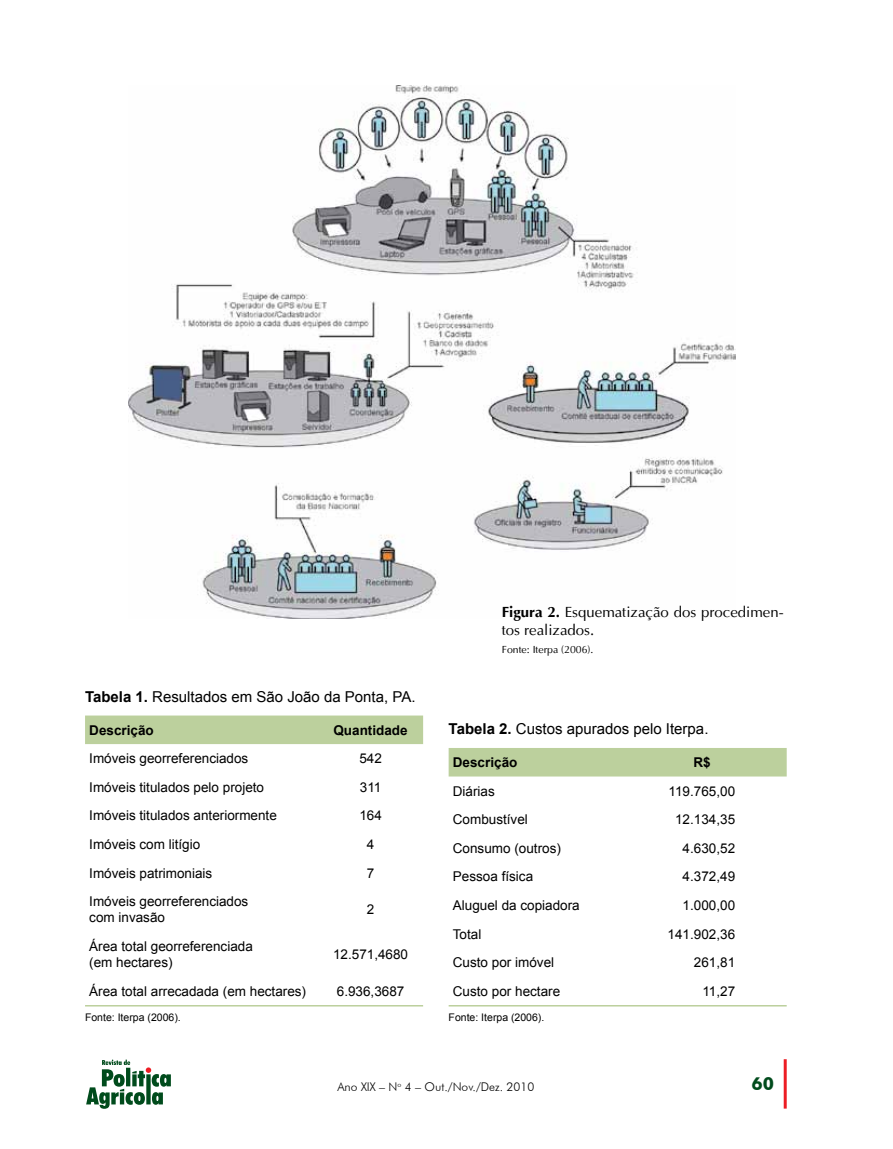
<style>
.page{position:relative;width:893px;height:1149px;background:#fff}
.page>*{position:absolute;margin:0;border:0;box-sizing:border-box;transform-origin:0 0}
.t1{font:700 18px "Futura BT";color:#004b1c}
.t2{font:15px "Arial";color:#000}
.t3{font:15px/18px "Ottawa Plain";color:#000}
.t4{font:13.5px/16.2px "Arial";color:#000}
.t5{font:700 13.5px "Arial";color:#000}
.t6{font:300 12px "Futura BT";color:#000}
.t7{font:10.5px "Arial";color:#000}
.t8{font:10.5px "Ottawa Plain";color:#000}
.s1{font-family:"Ottawa";font-weight:700}
.s2{font-weight:700}
</style>
<div class="page">
<hr style="left:784px;top:1058px;width:3px;height:50px;background:#ed1d24">
<svg style="left:86px;top:1059px;width:85px;height:49px"></svg>
<img style="left:128px;top:85px;width:608px;height:533px">
<div style="left:85px;top:715px;width:338px;height:28px;background:#bcd09d"></div>
<div style="left:449px;top:748px;width:338px;height:28px;background:#bcd09d"></div>
<hr style="left:85px;top:1004px;width:338px;height:2px;background:#bcd09d">
<hr style="left:449px;top:1004px;width:338px;height:2px;background:#bcd09d">
<p class="t3" style="left:502px;top:603px;width:283px"><span class="s1">Figura 2.</span> Esquematização dos procedimen&shy;tos realizados.</p>
<p class="t8" style="left:502px;top:643px;width:93px">Fonte: Iterpa (2006).</p>
<p class="t2" style="left:85px;top:686px;width:332px"><span class="s2">Tabela 1.</span> Resultados em São João da Ponta, PA.</p>
<p class="t5" style="left:89px;top:720px;width:66px">Descrição</p>
<p class="t5" style="left:333px;top:720px;width:76px">Quantidade</p>
<p class="t2" style="left:449px;top:719px;width:261px"><span class="s2">Tabela 2.</span> Custos apurados pelo Iterpa.</p>
<p class="t4" style="left:89px;top:750px;width:161px">Imóveis georreferenciados</p>
<p class="t4" style="left:359px;top:750px;width:24px">542</p>
<p class="t4" style="left:89px;top:778px;width:176px">Imóveis titulados pelo projeto</p>
<p class="t4" style="left:360px;top:778px;width:23px">311</p>
<p class="t4" style="left:89px;top:807px;width:189px">Imóveis titulados anteriormente</p>
<p class="t4" style="left:359px;top:807px;width:24px">164</p>
<p class="t4" style="left:89px;top:836px;width:113px">Imóveis com litígio</p>
<p class="t4" style="left:367px;top:836px;width:9px">4</p>
<p class="t4" style="left:89px;top:864px;width:125px">Imóveis patrimoniais</p>
<p class="t4" style="left:367px;top:864px;width:9px">7</p>
<p class="t4" style="left:89px;top:893px;width:161px">Imóveis georreferenciados com invasão</p>
<p class="t4" style="left:367px;top:901px;width:9px">2</p>
<p class="t4" style="left:89px;top:937px;width:165px">Área total georreferenciada (em hectares)</p>
<p class="t4" style="left:333px;top:945px;width:77px">12.571,4680</p>
<p class="t4" style="left:89px;top:982px;width:218px">Área total arrecadada (em hectares)</p>
<p class="t4" style="left:337px;top:982px;width:69px">6.936,3687</p>
<p class="t5" style="left:453px;top:753px;width:66px">Descrição</p>
<p class="t5" style="left:694px;top:753px;width:19px">R$</p>
<p class="t4" style="left:453px;top:782px;width:43px">Diárias</p>
<p class="t4" style="left:669px;top:782px;width:68px">119.765,00</p>
<p class="t4" style="left:453px;top:811px;width:77px">Combustível</p>
<p class="t4" style="left:675px;top:811px;width:62px">12.134,35</p>
<p class="t4" style="left:453px;top:839px;width:110px">Consumo (outros)</p>
<p class="t4" style="left:683px;top:839px;width:54px">4.630,52</p>
<p class="t4" style="left:453px;top:868px;width:82px">Pessoa física</p>
<p class="t4" style="left:683px;top:868px;width:54px">4.372,49</p>
<p class="t4" style="left:453px;top:897px;width:128px">Aluguel da copiadora</p>
<p class="t4" style="left:683px;top:897px;width:54px">1.000,00</p>
<p class="t4" style="left:453px;top:925px;width:30px">Total</p>
<p class="t4" style="left:668px;top:925px;width:69px">141.902,36</p>
<p class="t4" style="left:453px;top:954px;width:103px">Custo por imóvel</p>
<p class="t4" style="left:694px;top:954px;width:43px">261,81</p>
<p class="t4" style="left:453px;top:982px;width:109px">Custo por hectare</p>
<p class="t4" style="left:702px;top:982px;width:34px">11,27</p>
<p class="t7" style="left:85px;top:1010px;width:97px">Fonte: Iterpa (2006).</p>
<p class="t7" style="left:449px;top:1010px;width:97px">Fonte: Iterpa (2006).</p>
<p class="t6" style="left:337px;top:1079px;width:198px">Ano XIX – N<sup>o</sup> 4 – Out./Nov./Dez. 2010</p>
<h1 class="t1" style="left:751px;top:1072px;width:24px">60</h1>
</div>
